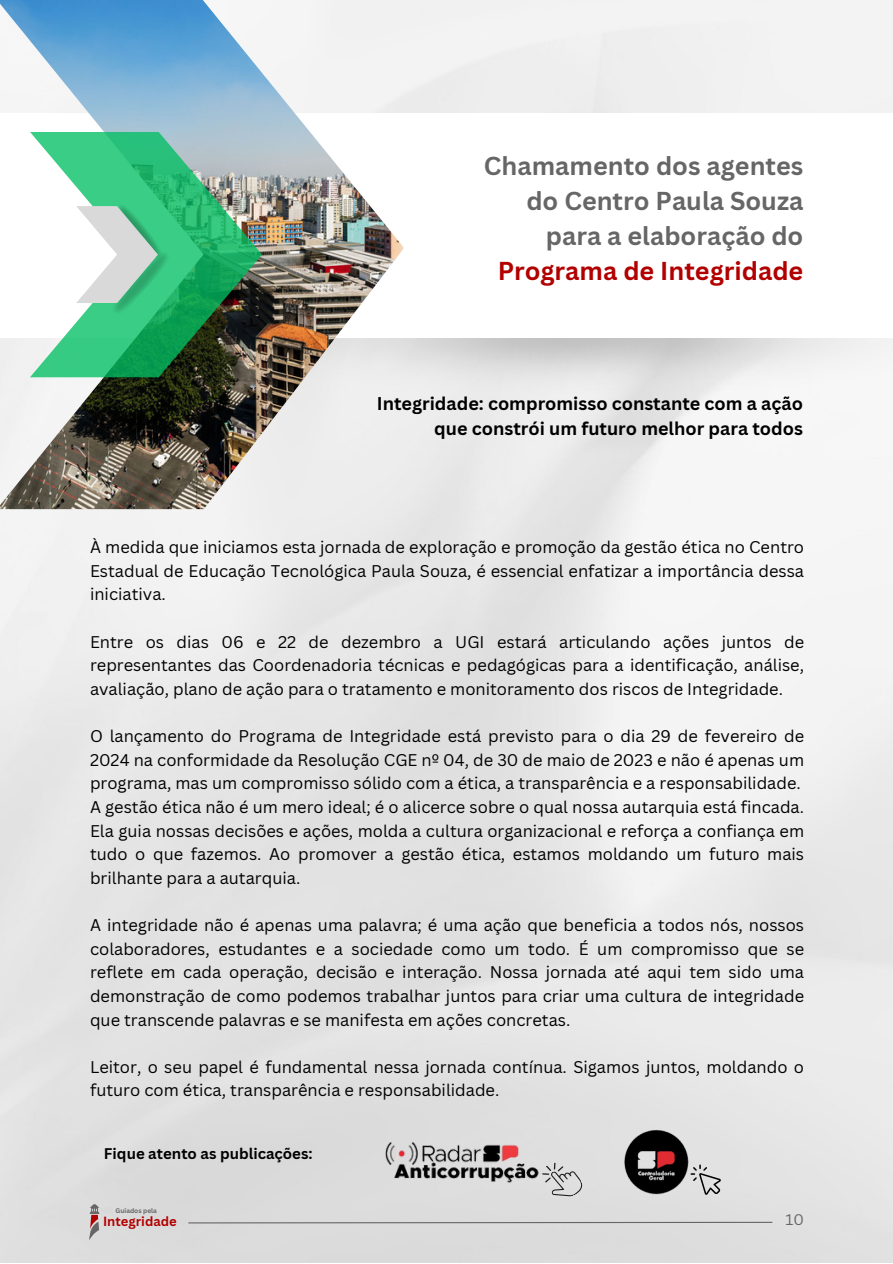
<style>
.page{position:relative;width:893px;height:1264px;background:#fff}
.page>*{position:absolute;margin:0;border:0;box-sizing:border-box;transform-origin:0 0}
.t1{font:700 25.2px "Canva Sans";color:#666}
.t2{font:700 25.2px "Canva Sans";color:#b20000}
.t3{font:700 18px/24.8px "Canva Sans";color:#000;text-align:right}
.t4{font:16.5px/23.5px "Canva Sans";color:#000;text-align:justify}
.t5{font:700 15px "Canva Sans";color:#000}
.t6{font:15px "Canva Sans";color:#666}
.t7{font:700 13.05px "Canva Sans";color:#b20000}
.t8{font:700 6.45px "Canva Sans";color:#666}
</style>
<div class="page">
<img style="left:0;top:0;width:892px;height:1262px">
<img style="left:404px;top:338px;width:488px;height:73px">
<div style="left:0;top:113px;width:892px;height:225px;background:#fff"></div>
<img style="left:0;top:0;width:404px;height:509px">
<svg style="left:30px;top:132px;width:232px;height:245px"></svg>
<img style="left:104px;top:245px;width:70px;height:75px">
<img style="left:111px;top:199px;width:56px;height:66px">
<svg style="left:76px;top:206px;width:82px;height:97px"></svg>
<svg style="left:89px;top:1204px;width:24px;height:36px"></svg>
<svg style="left:187px;top:1221px;width:586px;height:2px"></svg>
<img style="left:370px;top:1121px;width:182px;height:79px">
<img style="left:623px;top:1127px;width:67px;height:68px">
<svg style="left:542px;top:1162px;width:43px;height:41px;background:#cacaca"></svg>
<svg style="left:690px;top:1164px;width:30px;height:30px"></svg>
<p class="t1" style="left:484px;top:148px;width:321px">Chamamento dos agentes</p>
<p class="t1" style="left:526px;top:183px;width:278px">do Centro Paula Souza</p>
<p class="t1" style="left:545px;top:218px;width:259px">para a elaboração do</p>
<p class="t2" style="left:497px;top:253px;width:307px">Programa de Integridade</p>
<p class="t3" style="left:377px;top:391px;width:427px">Integridade: compromisso constante com a ação que constrói um futuro melhor para todos</p>
<p class="t4" style="left:90px;top:535px;width:715px">À medida que iniciamos esta jornada de exploração e promoção da gestão ética no Centro Estadual de Educação Tecnológica Paula Souza, é essencial enfatizar a importância dessa iniciativa.</p>
<p class="t4" style="left:90px;top:629px;width:715px">Entre os dias 06 e 22 de dezembro a UGI estará articulando ações juntos de representantes das Coordenadoria técnicas e pedagógicas para a identificação, análise, avaliação, plano de ação para o tratamento e monitoramento dos riscos de Integridade.</p>
<p class="t4" style="left:90px;top:724px;width:715px">O lançamento do Programa de Integridade está previsto para o dia 29 de fevereiro de 2024 na conformidade da Resolução CGE nº 04, de 30 de maio de 2023 e não é apenas um programa, mas um compromisso sólido com a ética, a transparência e a responsabilidade.</p>
<p class="t4" style="left:90px;top:794px;width:715px">A gestão ética não é um mero ideal; é o alicerce sobre o qual nossa autarquia está fincada.<br>Ela guia nossas decisões e ações, molda a cultura organizacional e reforça a confiança em tudo o que fazemos. Ao promover a gestão ética, estamos moldando um futuro mais brilhante para a autarquia.</p>
<p class="t4" style="left:90px;top:912px;width:715px">A integridade não é apenas uma palavra; é uma ação que beneficia a todos nós, nossos colaboradores, estudantes e a sociedade como um todo. É um compromisso que se reflete em cada operação, decisão e interação. Nossa jornada até aqui tem sido uma demonstração de como podemos trabalhar juntos para criar uma cultura de integridade que transcende palavras e se manifesta em ações concretas.</p>
<p class="t4" style="left:90px;top:1054px;width:715px">Leitor, o seu papel é fundamental nessa jornada contínua. Sigamos juntos, moldando o futuro com ética, transparência e responsabilidade.</p>
<p class="t5" style="left:104px;top:1142px;width:210px">Fique atento as publicações:</p>
<p class="t8" style="left:116px;top:1205px;width:43px">Guiados pela</p>
<p class="t7" style="left:103px;top:1211px;width:75px">Integridade</p>
<p class="t6" style="left:785px;top:1209px;width:20px">10</p>
</div>
